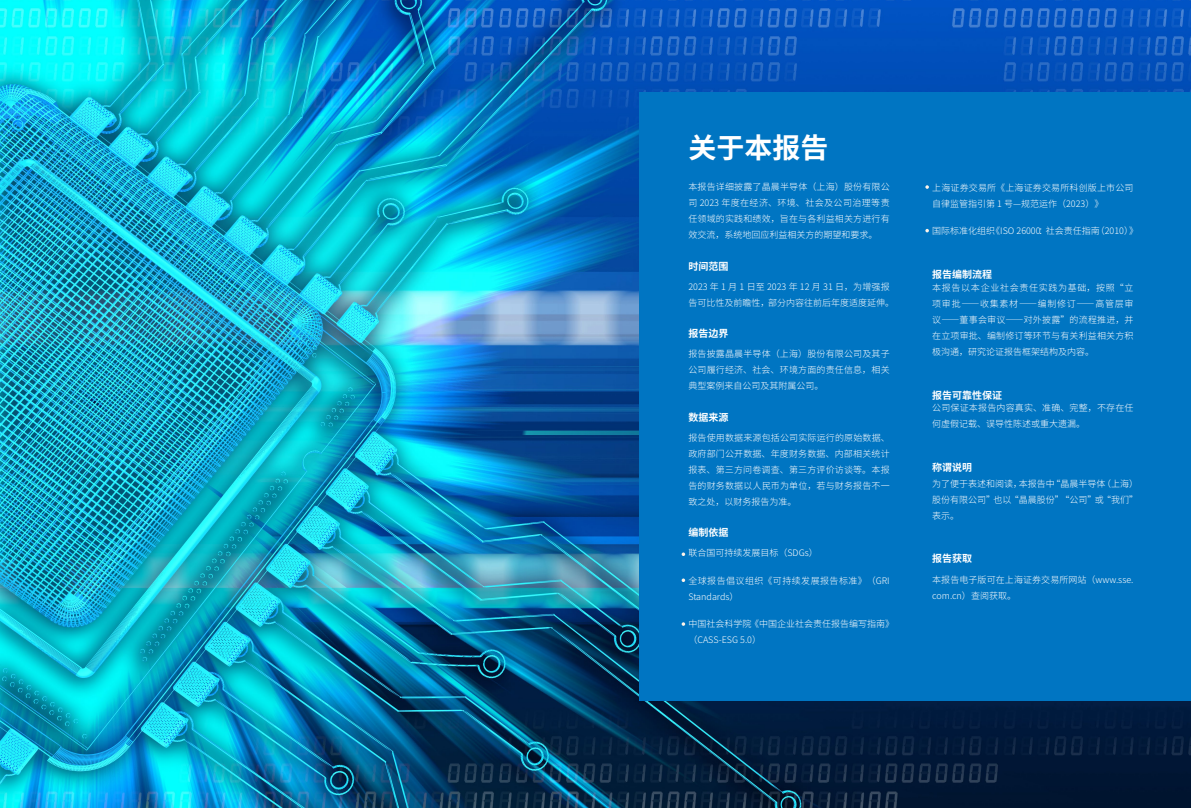
<style>
.page{position:relative;width:1191px;height:808px;background:#fff}
.page>*{position:absolute;margin:0;border:0;box-sizing:border-box;transform-origin:0 0}
.t1{font:700 28px "Source Han Sans CN";color:#fff}
.t2{font:700 10px "Source Han Sans CN";color:#fff}
.t3{font:300 9px/16px "Source Han Sans CN";color:#fff;text-align:justify}
.t4{font:300 9px/16px "Source Han Sans CN";letter-spacing:.02em;color:#fff}
.t5{font:300 9px/16px "Source Han Sans CN";letter-spacing:.05em;color:#fff}
</style>
<div class="page">
<img style="left:0;top:0;width:1191px;height:808px">
<div style="left:639px;top:92px;width:552px;height:608px;background:#0075c2"></div>
<svg style="left:681px;top:552px;width:4px;height:4px"></svg>
<svg style="left:681px;top:578px;width:4px;height:4px"></svg>
<svg style="left:681px;top:622px;width:4px;height:4px"></svg>
<svg style="left:925px;top:185px;width:4px;height:4px"></svg>
<svg style="left:925px;top:229px;width:4px;height:3px"></svg>
<h1 class="t1" style="left:688px;top:132px;width:141px">关于本报告</h1>
<p class="t3" style="left:688px;top:179px;width:203px">本报告详细披露了晶晨半导体（上海）股份有限公司 2023 年度在经济、环境、社会及公司治理等责任领域的实践和绩效，旨在与各利益相关方进行有效交流，系统地回应利益相关方的期望和要求。</p>
<p class="t2" style="left:688px;top:260px;width:41px">时间范围</p>
<p class="t3" style="left:688px;top:279px;width:207px">2023 年 1 月 1 日至 2023 年 12 月 31 日，为增强报告可比性及前瞻性，部分内容往前后年度适度延伸。</p>
<p class="t2" style="left:688px;top:328px;width:41px">报告边界</p>
<p class="t3" style="left:688px;top:346px;width:203px">报告披露晶晨半导体（上海）股份有限公司及其子公司履行经济、社会、环境方面的责任信息，相关典型案例来自公司及其附属公司。</p>
<p class="t2" style="left:688px;top:411px;width:41px">数据来源</p>
<p class="t3" style="left:688px;top:429px;width:203px">报告使用数据来源包括公司实际运行的原始数据、政府部门公开数据、年度财务数据、内部相关统计报表、第三方问卷调查、第三方评价访谈等。本报告的财务数据以人民币为单位，若与财务报告不一致之处，以财务报告为准。</p>
<p class="t2" style="left:688px;top:527px;width:41px">编制依据</p>
<p class="t3" style="left:688px;top:545px;width:131px">联合国可持续发展目标（SDGs）</p>
<p class="t5" style="left:688px;top:573px;width:203px">全球报告倡议组织《可持续发展报告标准》（GRI<br>Standards）</p>
<p class="t3" style="left:688px;top:616px;width:207px">中国社会科学院《中国企业社会责任报告编写指南》（CASS-ESG 5.0）</p>
<p class="t4" style="left:932px;top:180px;width:203px">上海证券交易所《上海证券交易所科创版上市公司自律监管指引第 1 号—规范运作（2023）》</p>
<p class="t3" style="left:932px;top:223px;width:207px">国际标准化组织《ISO 26000：社会责任指南（2010）》</p>
<p class="t2" style="left:932px;top:269px;width:61px">报告编制流程</p>
<p class="t3" style="left:932px;top:280px;width:203px">本报告以本企业社会责任实践为基础，按照“立项审批——收集素材——编制修订——高管层审议——董事会审议——对外披露”的流程推进，并在立项审批、编制修订等环节与有关利益相关方积极沟通，研究论证报告框架结构及内容。</p>
<p class="t2" style="left:932px;top:389px;width:71px">报告可靠性保证</p>
<p class="t4" style="left:932px;top:400px;width:203px">公司保证本报告内容真实、准确、完整，不存在任何虚假记载、误导性陈述或重大遗漏。</p>
<p class="t2" style="left:932px;top:461px;width:41px">称谓说明</p>
<p class="t3" style="left:932px;top:475px;width:207px">为了便于表述和阅读，本报告中“晶晨半导体（上海）股份有限公司”也以“晶晨股份”“公司”或“我们”表示。</p>
<p class="t2" style="left:932px;top:553px;width:41px">报告获取</p>
<p class="t3" style="left:932px;top:571px;width:203px">本报告电子版可在上海证券交易所网站（www.sse. com.cn）查阅获取。</p>
</div>
